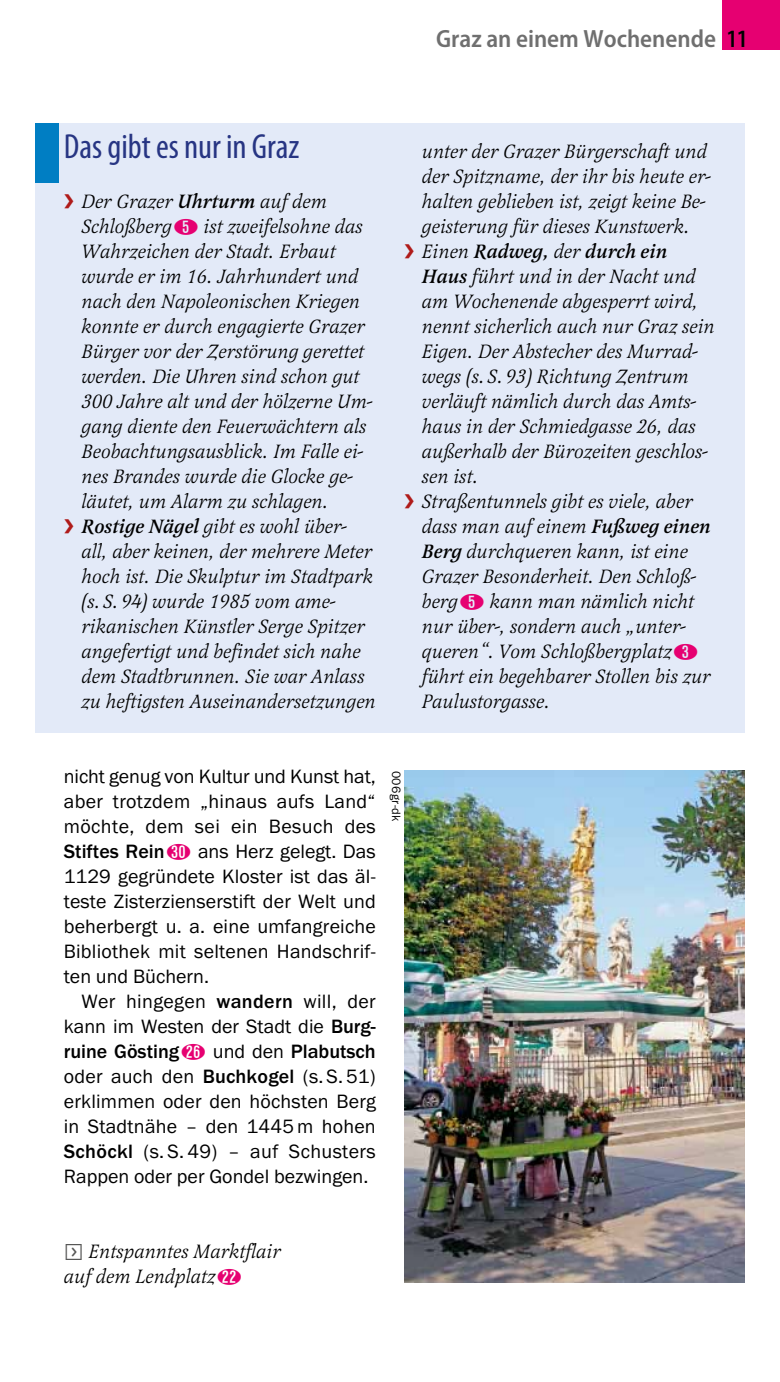
<style>
.page{position:relative;width:780px;height:1382px;background:#fff}
.page>*{position:absolute;margin:0;border:0;box-sizing:border-box;transform-origin:0 0}
.t1{font:condensed 35px "Myriad Pro";color:#273583}
.t2{font:600 semi-condensed 25px "Myriad Pro";color:#6f6f6f}
.t3{font:italic 20px/25px "Latienne URWTOT";color:#000}
.t4{font:20px/25px "Franklin Gothic URW Boo";letter-spacing:.01em;color:#000;text-align:justify}
.t5{font:500 20px "Franklin Gothic URW";color:#000}
.t6{font:20px "Latienne URWTOT Med Ita";color:#000}
.t7{font:12.5px "Franklin Gothic URW Boo";letter-spacing:.025em;color:#000}
.s1{font-stretch:condensed;color:#000}
.s2{font-family:"Latienne URWTOT";font-style:italic}
.s3{font-family:"Latienne URWTOT Med Ita";font-style:normal}
.s4{font-family:"Nummern";font-style:normal;color:#e60071}
.s5{font-family:"Franklin Gothic URW";font-weight:500}
.s6{font-family:"Nummern";color:#e60071}
.s7{font-family:"Nummern";font-weight:400;color:#e60071}
.s8{font-family:"Franklin Gothic URW Boo";font-weight:400}
.s9{font-family:"Button Bonus Square Positive";font-style:normal;color:#575756}
</style>
<div class="page">
<div style="left:721px;top:0;width:59px;height:50px;background:#e60071"></div>
<div style="left:35px;top:123px;width:709px;height:610px;background:#e3eaf8"></div>
<div style="left:35px;top:123px;width:24px;height:60px;background:#007ec3"></div>
<img style="left:404px;top:771px;width:340px;height:512px">
<p class="t2" style="left:436px;top:25px;width:312px">Graz an einem Wochenende <span class="s1">11</span></p>
<h1 class="t1" style="left:64px;top:126px;width:237px">Das gibt es nur in Graz</h1>
<p class="t3" style="left:422px;top:139px;width:290px">unter der Grazer Bürgerschaft und der Spitzname, der ihr bis heute er&shy;halten geblieben ist, zeigt keine Be&shy;geisterung für dieses Kunstwerk.</p>
<p class="t6" style="left:422px;top:239px;width:247px"><span class="s2">Einen</span> Radweg, <span class="s2">der</span> durch ein</p>
<p class="t3" style="left:422px;top:264px;width:294px"><span class="s3">Haus</span> führt und in der Nacht und am Wochenende abgesperrt wird, nennt sicherlich auch nur Graz sein<br>Eigen. Der Abstecher des Murrad&shy;wegs (s. S.93) Richtung Zentrum verläuft nämlich durch das Amts&shy;haus in der Schmiedgasse 26, das außerhalb der Bürozeiten geschlos&shy;sen ist.<br>Straßentunnels gibt es viele, aber dass man auf einem <span class="s3">Fußweg einen<br>Berg</span> durchqueren kann, ist eine<br>Grazer Besonderheit. Den Schloß&shy;berg<span class="s4">Í</span> kann man nämlich nicht nur über-, sondern auch „unter&shy;queren“. Vom Schloßbergplatz<span class="s4">Ë </span>führt ein begehbarer Stollen bis zur<br>Paulustorgasse.</p>
<p class="t3" style="left:81px;top:189px;width:296px">Der Grazer <span class="s3">Uhrturm</span> auf dem Schloßberg<span class="s4">Í</span> ist zweifelsohne das Wahrzeichen der Stadt. Erbaut wurde er im 16. Jahrhundert und nach den Napoleonischen Kriegen konnte er durch engagierte Grazer Bürger vor der Zerstörung gerettet werden. Die Uhren sind schon gut 300 Jahre alt und der hölzerne Um&shy;gang diente den Feuerwächtern als Beobachtungsausblick. Im Falle ei&shy;nes Brandes wurde die Glocke ge&shy;läutet, um Alarm zu schlagen.<br><span class="s3">Rostige Nägel</span> gibt es wohl über&shy;all, aber keinen, der mehrere Meter hoch ist. Die Skulptur im Stadtpark (s. S.94) wurde 1985 vom ame&shy;rikanischen Künstler Serge Spitzer angefertigt und befindet sich nahe dem Stadtbrunnen. Sie war Anlass zu heftigsten Auseinandersetzungen</p>
<p class="t4" style="left:64px;top:764px;width:313px">nicht genug von Kultur und Kunst hat, aber trotzdem „hinaus aufs Land“ möchte, dem sei ein Besuch des <span class="s5">Stiftes Rein</span><span class="s6">æ</span> ans Herz gelegt. Das 1129 gegründete Kloster ist das äl&shy;teste Zisterzienserstift der Welt und beherbergt u. a. eine umfangreiche Bibliothek mit seltenen Handschrif&shy;ten und Büchern.</p>
<p class="t4" style="left:64px;top:989px;width:313px;text-align:right">Wer hingegen <span class="s5">wandern</span> will, der kann im Westen der Stadt die <span class="s5">Burg-</span></p>
<p class="t5" style="left:64px;top:1039px;width:313px">ruine Gösting<span class="s7">â</span> <span class="s8">und den</span> Plabutsch</p>
<p class="t4" style="left:64px;top:1064px;width:313px">oder auch den <span class="s5">Buchkogel</span> (s. S. 51) erklimmen oder den höchsten Berg in Stadtnähe – den 1445 m hohen <span class="s5">Schöckl</span> (s. S. 49) – auf Schusters Rappen oder per Gondel bezwingen.</p>
<p class="t7" style="left:404px;top:771px;width:52px;rotate:90deg">006gr-dk</p>
<p class="t3" style="left:64px;top:1239px;width:218px"><span class="s9">f</span> Entspanntes Marktflair auf dem Lendplatz<span class="s4">Þ</span></p>
</div>
